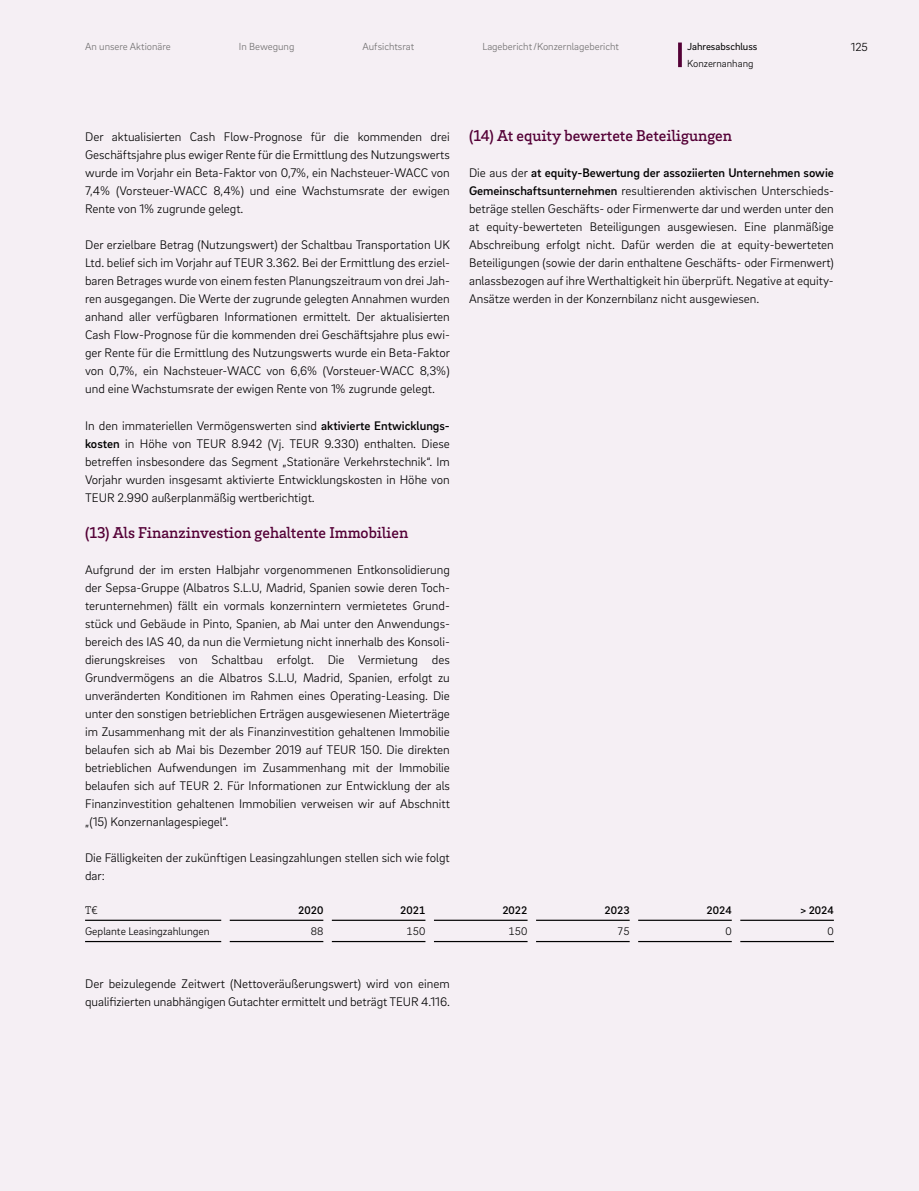
<style>
.page{position:relative;width:919px;height:1191px;background:#fff}
.page>*{position:absolute;margin:0;border:0;box-sizing:border-box;transform-origin:0 0}
.t1{font:500 16.05px "Brix Slab";color:#540036}
.t2{font:300 12.75px/18px "Brix Sans";color:#000;text-align:justify}
.t3{font:300 12px "Brix Sans";color:#000}
.t4{font:300 11.25px "Brix Sans";color:#000}
.t5{font:500 11.25px "Brix Sans";color:#000}
.t6{font:300 11.25px "Brix Slab";color:#000}
.t7{font:300 10.5px "Brix Sans";color:#706f6f}
.t8{font:10.5px "Brix Sans";color:#000}
.t9{font:300 10.5px "Brix Sans";color:#000}
.s1{font-weight:500}
</style>
<div class="page">
<div style="left:0;top:0;width:918px;height:1191px;background:#f5eff4"></div>
<hr style="left:230px;top:919px;width:93px;height:2px;background:#000">
<hr style="left:332px;top:919px;width:93px;height:2px;background:#000">
<hr style="left:434px;top:919px;width:93px;height:2px;background:#000">
<hr style="left:536px;top:919px;width:93px;height:2px;background:#000">
<hr style="left:638px;top:919px;width:93px;height:2px;background:#000">
<hr style="left:740px;top:919px;width:93px;height:2px;background:#000">
<hr style="left:230px;top:941px;width:93px;height:1px;background:#000">
<hr style="left:332px;top:941px;width:93px;height:1px;background:#000">
<hr style="left:434px;top:941px;width:93px;height:1px;background:#000">
<hr style="left:536px;top:941px;width:93px;height:1px;background:#000">
<hr style="left:638px;top:941px;width:93px;height:1px;background:#000">
<hr style="left:740px;top:941px;width:93px;height:1px;background:#000">
<hr style="left:85px;top:919px;width:136px;height:2px;background:#000">
<hr style="left:85px;top:941px;width:136px;height:1px;background:#000">
<hr style="left:678px;top:43px;width:3px;height:24px;background:#540036">
<p class="t7" style="left:85px;top:40px;width:87px">An unsere Aktionäre</p>
<p class="t7" style="left:239px;top:40px;width:57px">In Bewegung</p>
<p class="t7" style="left:362px;top:40px;width:53px">Aufsichtsrat</p>
<p class="t7" style="left:482px;top:40px;width:138px">Lagebericht/Konzernlagebericht</p>
<p class="t8" style="left:687px;top:40px;width:72px">Jahresabschluss</p>
<p class="t9" style="left:687px;top:57px;width:68px">Konzernanhang</p>
<p class="t3" style="left:850px;top:39px;width:19px">125</p>
<p class="t1" style="left:469px;top:125px;width:264px">(14) At equity bewertete Beteiligungen</p>
<p class="t2" style="left:469px;top:163px;width:366px">Die aus der <span class="s1">at equity-Bewertung der assoziierten Unternehmen sowie Gemeinschaftsunternehmen</span> resultierenden aktivischen Unterschieds&shy;beträge stellen Geschäfts- oder Firmenwerte dar und werden unter den at equity-bewerteten Beteiligungen ausgewiesen. Eine planmäßige Abschreibung erfolgt nicht. Dafür werden die at equity-bewerteten Beteiligungen (sowie der darin enthaltene Geschäfts- oder Firmenwert) anlassbezogen auf ihre Werthaltigkeit hin überprüft. Negative at equity-Ansätze werden in der Konzernbilanz nicht ausgewiesen.</p>
<p class="t2" style="left:85px;top:127px;width:366px">Der aktualisierten Cash Flow-Prognose für die kommenden drei Geschäftsjahre plus ewiger Rente für die Ermittlung des Nutzungswerts wurde im Vorjahr ein Beta-Faktor von 0,7%, ein Nachsteuer-WACC von 7,4% (Vorsteuer-WACC 8,4%) und eine Wachstumsrate der ewigen Rente von 1% zugrunde gelegt.</p>
<p class="t2" style="left:85px;top:235px;width:366px">Der erzielbare Betrag (Nutzungswert) der Schaltbau Transportation UK Ltd. belief sich im Vorjahr auf TEUR 3.362. Bei der Ermittlung des erziel&shy;baren Betrages wurde von einem festen Planungszeitraum von drei Jah&shy;ren ausgegangen. Die Werte der zugrunde gelegten Annahmen wurden anhand aller verfügbaren Informationen ermittelt. Der aktualisierten Cash Flow-Prognose für die kommenden drei Geschäftsjahre plus ewi&shy;ger Rente für die Ermittlung des Nutzungswerts wurde ein Beta-Faktor von 0,7%, ein Nachsteuer-WACC von 6,6% (Vorsteuer-WACC 8,3%) und eine Wachstumsrate der ewigen Rente von 1% zugrunde gelegt.</p>
<p class="t2" style="left:85px;top:415px;width:366px">In den immateriellen Vermögenswerten sind <span class="s1">aktivierte Entwicklungs&shy;kosten</span> in Höhe von TEUR 8.942 (Vj. TEUR 9.330) enthalten. Diese betreffen insbesondere das Segment „Stationäre Verkehrstechnik“. Im Vorjahr wurden insgesamt aktivierte Entwicklungskosten in Höhe von TEUR 2.990 außerplanmäßig wertberichtigt.</p>
<p class="t1" style="left:85px;top:521px;width:325px">(13) Als Finanzinvestion gehaltente Immobilien</p>
<p class="t2" style="left:85px;top:559px;width:366px">Aufgrund der im ersten Halbjahr vorgenommenen Entkonsolidierung der Sepsa-Gruppe (Albatros S.L.U, Madrid, Spanien sowie deren Toch&shy;terunternehmen) fällt ein vormals konzernintern vermietetes Grund&shy;stück und Gebäude in Pinto, Spanien, ab Mai unter den Anwendungs&shy;bereich des IAS 40, da nun die Vermietung nicht innerhalb des Konsoli&shy;dierungskreises von Schaltbau erfolgt. Die Vermietung des Grundvermögens an die Albatros S.L.U, Madrid, Spanien, erfolgt zu unveränderten Konditionen im Rahmen eines Operating-Leasing. Die unter den sonstigen betrieblichen Erträgen ausgewiesenen Mieterträge im Zusammenhang mit der als Finanzinvestition gehaltenen Immobilie belaufen sich ab Mai bis Dezember 2019 auf TEUR 150. Die direkten betrieblichen Aufwendungen im Zusammenhang mit der Immobilie belaufen sich auf TEUR 2. Für Informationen zur Entwicklung der als Finanzinvestition gehaltenen Immobilien verweisen wir auf Abschnitt „(15) Konzernanlagespiegel“.</p>
<p class="t2" style="left:85px;top:847px;width:366px">Die Fälligkeiten der zukünftigen Leasingzahlungen stellen sich wie folgt dar:</p>
<p class="t6" style="left:85px;top:903px;width:14px">T€</p>
<p class="t5" style="left:298px;top:902px;width:27px">2020</p>
<p class="t5" style="left:400px;top:902px;width:27px">2021</p>
<p class="t5" style="left:502px;top:902px;width:27px">2022</p>
<p class="t5" style="left:604px;top:902px;width:27px">2023</p>
<p class="t5" style="left:706px;top:902px;width:27px">2024</p>
<p class="t5" style="left:800px;top:902px;width:35px">&gt; 2024</p>
<p class="t4" style="left:85px;top:924px;width:126px">Geplante Leasingzahlungen</p>
<p class="t4" style="left:311px;top:924px;width:14px">88</p>
<p class="t4" style="left:406px;top:924px;width:20px">150</p>
<p class="t4" style="left:508px;top:924px;width:20px">150</p>
<p class="t4" style="left:617px;top:924px;width:14px">75</p>
<p class="t4" style="left:725px;top:924px;width:8px">0</p>
<p class="t4" style="left:827px;top:924px;width:8px">0</p>
<p class="t2" style="left:85px;top:973px;width:366px">Der beizulegende Zeitwert (Nettoveräußerungswert) wird von einem qualifizierten unabhängigen Gutachter ermittelt und beträgt TEUR 4.116.</p>
</div>
